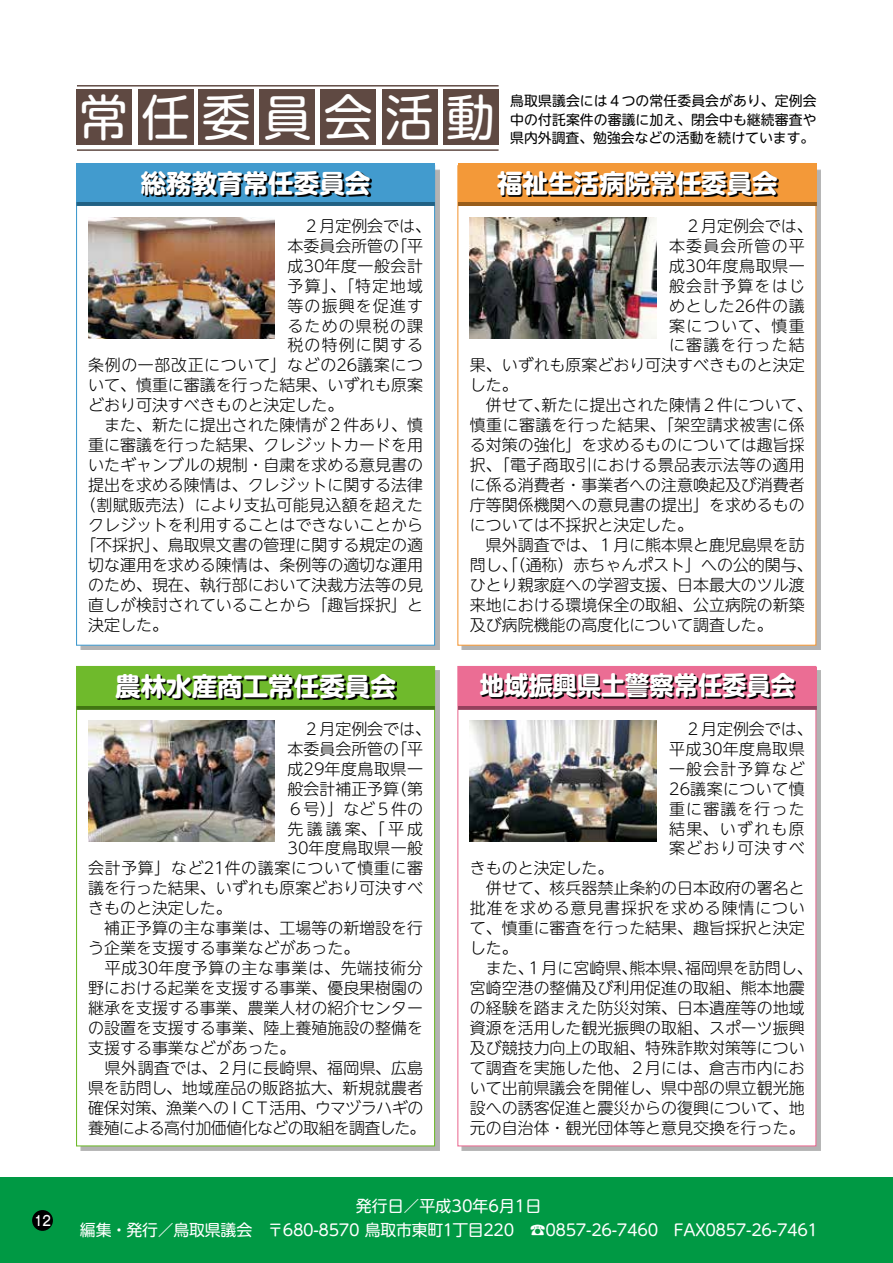
<style>
.page{position:relative;width:893px;height:1263px;background:#fff}
.page>*{position:absolute;margin:0;border:0;box-sizing:border-box;transform-origin:0 0}
.t1{font:48.9px "UD Shin M Go Pro";letter-spacing:.25em;color:#fff}
.t2{font:700 25.5px "UD Shin M Go Pro";color:#fff}
.t3{font:700 25.5px "UD Shin M Go Pro";color:#fff;scale:.95 1}
.t4{font:300 15.9px/20px "UD Shin M Go Pro";color:#000}
.t5{font:300 15.9px/20px "UD Shin M Go Pro";letter-spacing:.07em;color:#000}
.t6{font:15.9px/23.4px "UD Shin M Go Pro";letter-spacing:-.015em;color:#fff;text-align:center}
.t7{font:300 15.9px "UD Shin M Go Pro";letter-spacing:.04em;color:#000}
.t8{font:300 15.9px "UD Shin M Go Pro";letter-spacing:.03em;color:#000}
.t9{font:300 15.9px "UD Shin M Go Pro";letter-spacing:.035em;color:#000}
.t10{font:300 15.9px "UD Shin M Go Pro";letter-spacing:-.03em;color:#000}
.t11{font:300 15.9px "UD Shin M Go Pro";letter-spacing:-.035em;color:#000}
.t12{font:300 15.9px "UD Shin M Go Pro";letter-spacing:.025em;color:#000}
.t13{font:300 15.9px "UD Shin M Go Pro";letter-spacing:.02em;color:#000}
.t14{font:13.8px/18.1px "UD Shin M Go Pro";letter-spacing:.01em;color:#000;text-align:justify}
.t15{font:500 13.8px "Gothic MB101 Pro";color:#fff;scale:.8 1}
</style>
<div class="page">
<div style="left:0;top:1178px;width:893px;height:85px;background:#094"></div>
<div style="left:80px;top:170px;width:360px;height:480px;background:#000;opacity:.3"></div>
<div style="left:76px;top:165px;width:359px;height:481px;background:#fff;border:1px solid #429bce"></div>
<div style="left:80px;top:670px;width:360px;height:481px;background:#000;opacity:.3"></div>
<div style="left:76px;top:666px;width:359px;height:480px;background:#fff;border:1px solid #6fba2c"></div>
<div style="left:462px;top:170px;width:359px;height:480px;background:#000;opacity:.3"></div>
<div style="left:457px;top:165px;width:359px;height:481px;background:#fff"></div>
<div style="left:462px;top:670px;width:359px;height:481px;background:#000;opacity:.3"></div>
<div style="left:457px;top:666px;width:359px;height:480px;background:#fff;border:1px solid #eb6d94"></div>
<div style="left:76px;top:90px;width:55px;height:55px;background:#5f4942"></div>
<div style="left:138px;top:90px;width:55px;height:55px;background:#5f4942"></div>
<div style="left:199px;top:90px;width:55px;height:55px;background:#5f4942"></div>
<div style="left:260px;top:90px;width:55px;height:55px;background:#5f4942"></div>
<div style="left:321px;top:90px;width:55px;height:55px;background:#5f4942"></div>
<div style="left:382px;top:90px;width:55px;height:55px;background:#5f4942"></div>
<div style="left:443px;top:90px;width:55px;height:55px;background:#5f4942"></div>
<hr style="left:77px;top:85px;width:422px;height:2px;background:#5f4942">
<hr style="left:77px;top:149px;width:422px;height:2px;background:#5f4942">
<div style="left:76px;top:168px;width:359px;height:38px;background:#216184"></div>
<div style="left:77px;top:164px;width:358px;height:38px;background:#429bce"></div>
<svg style="left:143px;top:172px;width:228px;height:25px"></svg>
<svg style="left:76px;top:671px;width:359px;height:38px"></svg>
<div style="left:77px;top:667px;width:358px;height:38px;background:#6fba2c"></div>
<svg style="left:117px;top:675px;width:280px;height:25px"></svg>
<div style="left:458px;top:168px;width:359px;height:38px;background:#985d1b"></div>
<div style="left:458px;top:164px;width:358px;height:38px;background:#f39939"></div>
<svg style="left:499px;top:172px;width:280px;height:25px"></svg>
<svg style="left:458px;top:671px;width:359px;height:38px"></svg>
<div style="left:458px;top:667px;width:358px;height:38px;background:#eb6d94"></div>
<svg style="left:482px;top:674px;width:314px;height:25px"></svg>
<img style="left:88px;top:218px;width:187px;height:121px">
<img style="left:88px;top:721px;width:187px;height:120px">
<img style="left:470px;top:218px;width:186px;height:121px">
<img style="left:470px;top:721px;width:186px;height:120px">
<div style="left:32px;top:1210px;width:21px;height:21px;background:#000;border-radius:50%"></div>
<p class="t15" style="left:34px;top:1209px;width:22px">12</p>
<h1 class="t1" style="left:79px;top:78px;width:417px">常任委員会活動</h1>
<p class="t14" style="left:510px;top:91px;width:308px">鳥取県議会には４つの常任委員会があり、定例会中の付託案件の審議に加え、閉会中も継続審査や県内外調査、勉強会などの活動を続けています。</p>
<h2 class="t2" style="left:141px;top:162px;width:231px">総務教育常任委員会</h2>
<h2 class="t2" style="left:497px;top:162px;width:282px">福祉生活病院常任委員会</h2>
<p class="t4" style="left:288px;top:215px;width:145px">　２月定例会では、</p>
<p class="t4" style="left:288px;top:235px;width:137px">本委員会所管の「平</p>
<p class="t9" style="left:288px;top:253px;width:137px">成30年度一般会計</p>
<p class="t4" style="left:288px;top:275px;width:137px">予算」、「特定地域</p>
<p class="t5" style="left:288px;top:295px;width:137px">等の振興を促進す</p>
<p class="t5" style="left:288px;top:315px;width:137px">るための県税の課</p>
<p class="t5" style="left:288px;top:335px;width:137px">税の特例に関する</p>
<p class="t7" style="left:88px;top:352px;width:336px">条例の一部改正について」などの26議案につ</p>
<p class="t4" style="left:88px;top:374px;width:336px">いて、慎重に審議を行った結果、いずれも原案</p>
<p class="t4" style="left:88px;top:394px;width:257px">どおり可決すべきものと決定した。</p>
<p class="t4" style="left:88px;top:414px;width:336px">　また、新たに提出された陳情が２件あり、慎</p>
<p class="t4" style="left:88px;top:434px;width:336px">重に審議を行った結果、クレジットカードを用</p>
<p class="t4" style="left:88px;top:454px;width:336px">いたギャンブルの規制・自粛を求める意見書の</p>
<p class="t4" style="left:88px;top:474px;width:336px">提出を求める陳情は、クレジットに関する法律</p>
<p class="t12" style="left:80px;top:492px;width:344px">（割賦販売法）により支払可能見込額を超えた</p>
<p class="t4" style="left:88px;top:514px;width:336px">クレジットを利用することはできないことから</p>
<p class="t4" style="left:80px;top:534px;width:344px">「不採択」、鳥取県文書の管理に関する規定の適</p>
<p class="t4" style="left:88px;top:554px;width:336px">切な運用を求める陳情は、条例等の適切な運用</p>
<p class="t4" style="left:88px;top:574px;width:336px">のため、現在、執行部において決裁方法等の見</p>
<p class="t4" style="left:88px;top:594px;width:336px">直しが検討されていることから「趣旨採択」と</p>
<p class="t4" style="left:88px;top:614px;width:81px">決定した。</p>
<h2 class="t2" style="left:115px;top:665px;width:282px">農林水産商工常任委員会</h2>
<p class="t4" style="left:288px;top:718px;width:145px">　２月定例会では、</p>
<p class="t4" style="left:288px;top:738px;width:137px">本委員会所管の「平</p>
<p class="t9" style="left:288px;top:756px;width:137px">成29年度鳥取県一</p>
<p class="t4" style="left:288px;top:778px;width:137px">般会計補正予算（第</p>
<p class="t4" style="left:288px;top:798px;width:137px">６号）」など５件の</p>
<p class="t4" style="left:288px;top:818px;width:137px">先議議案、「平成</p>
<p class="t8" style="left:288px;top:835px;width:137px">30年度鳥取県一般</p>
<p class="t7" style="left:88px;top:855px;width:336px">会計予算」など21件の議案について慎重に審</p>
<p class="t4" style="left:88px;top:877px;width:336px">議を行った結果、いずれも原案どおり可決すべ</p>
<p class="t4" style="left:88px;top:897px;width:145px">きものと決定した。</p>
<p class="t4" style="left:88px;top:917px;width:336px">　補正予算の主な事業は、工場等の新増設を行</p>
<p class="t4" style="left:88px;top:937px;width:273px">う企業を支援する事業などがあった。</p>
<p class="t7" style="left:88px;top:955px;width:336px">　平成30年度予算の主な事業は、先端技術分</p>
<p class="t4" style="left:88px;top:977px;width:336px">野における起業を支援する事業、優良果樹園の</p>
<p class="t4" style="left:88px;top:997px;width:336px">継承を支援する事業、農業人材の紹介センター</p>
<p class="t4" style="left:88px;top:1017px;width:336px">の設置を支援する事業、陸上養殖施設の整備を</p>
<p class="t4" style="left:88px;top:1037px;width:209px">支援する事業などがあった。</p>
<p class="t13" style="left:88px;top:1055px;width:336px">　県外調査では、２月に長崎県、福岡県、広島</p>
<p class="t4" style="left:88px;top:1077px;width:337px">県を訪問し、地域産品の販路拡大、新規就農者</p>
<p class="t10" style="left:88px;top:1095px;width:337px">確保対策、漁業へのＩＣＴ活用、ウマヅラハギの</p>
<p class="t11" style="left:88px;top:1114px;width:339px">養殖による高付加価値化などの取組を調査した。</p>
<p class="t4" style="left:669px;top:215px;width:145px">　２月定例会では、</p>
<p class="t5" style="left:669px;top:235px;width:137px">本委員会所管の平</p>
<p class="t9" style="left:669px;top:253px;width:137px">成30年度鳥取県一</p>
<p class="t5" style="left:669px;top:275px;width:137px">般会計予算をはじ</p>
<p class="t9" style="left:669px;top:293px;width:137px">めとした26件の議</p>
<p class="t4" style="left:669px;top:315px;width:137px">案について、慎重</p>
<p class="t5" style="left:669px;top:335px;width:137px">に審議を行った結</p>
<p class="t4" style="left:470px;top:355px;width:336px">果、いずれも原案どおり可決すべきものと決定</p>
<p class="t4" style="left:470px;top:374px;width:49px">した。</p>
<p class="t4" style="left:470px;top:394px;width:344px">　併せて、新たに提出された陳情２件について、</p>
<p class="t8" style="left:470px;top:412px;width:336px">慎重に審議を行った結果、「架空請求被害に係</p>
<p class="t4" style="left:470px;top:434px;width:336px">る対策の強化」を求めるものについては趣旨採</p>
<p class="t8" style="left:470px;top:452px;width:336px">択、「電子商取引における景品表示法等の適用</p>
<p class="t4" style="left:470px;top:474px;width:336px">に係る消費者・事業者への注意喚起及び消費者</p>
<p class="t4" style="left:470px;top:494px;width:336px">庁等関係機関への意見書の提出」を求めるもの</p>
<p class="t4" style="left:470px;top:514px;width:225px">については不採択と決定した。</p>
<p class="t4" style="left:470px;top:534px;width:336px">　県外調査では、１月に熊本県と鹿児島県を訪</p>
<p class="t4" style="left:470px;top:554px;width:344px">問し、「（通称）赤ちゃんポスト」への公的関与、</p>
<p class="t4" style="left:470px;top:574px;width:336px">ひとり親家庭への学習支援、日本最大のツル渡</p>
<p class="t4" style="left:470px;top:594px;width:336px">来地における環境保全の取組、公立病院の新築</p>
<p class="t4" style="left:470px;top:614px;width:304px">及び病院機能の高度化について調査した。</p>
<h2 class="t3" style="left:480px;top:665px;width:333px">地域振興県土警察常任委員会</h2>
<p class="t5" style="left:669px;top:718px;width:145px">　２月定例会では、平成30年度鳥取県一般会計予算など<br>26議案について慎重に審議を行った結果、いずれも原案どおり可決すべ</p>
<p class="t4" style="left:470px;top:857px;width:344px">きものと決定した。<br>　併せて、核兵器禁止条約の日本政府の署名と批准を求める意見書採択を求める陳情について、慎重に審査を行った結果、趣旨採択と決定した。<br>　また、１月に宮崎県、熊本県、福岡県を訪問し、宮崎空港の整備及び利用促進の取組、熊本地震の経験を踏まえた防災対策、日本遺産等の地域資源を活用した観光振興の取組、スポーツ振興及び競技力向上の取組、特殊詐欺対策等について調査を実施した他、２月には、倉吉市内において出前県議会を開催し、県中部の県立観光施設への誘客促進と震災からの復興について、地元の自治体・観光団体等と意見交換を行った。</p>
<p class="t6" style="left:80px;top:1193px;width:739px">発行日／平成30年6月1日<br>編集・発行／鳥取県議会　〒680-8570 鳥取市東町1丁目220　☎0857-26-7460　FAX0857-26-7461</p>
</div>
